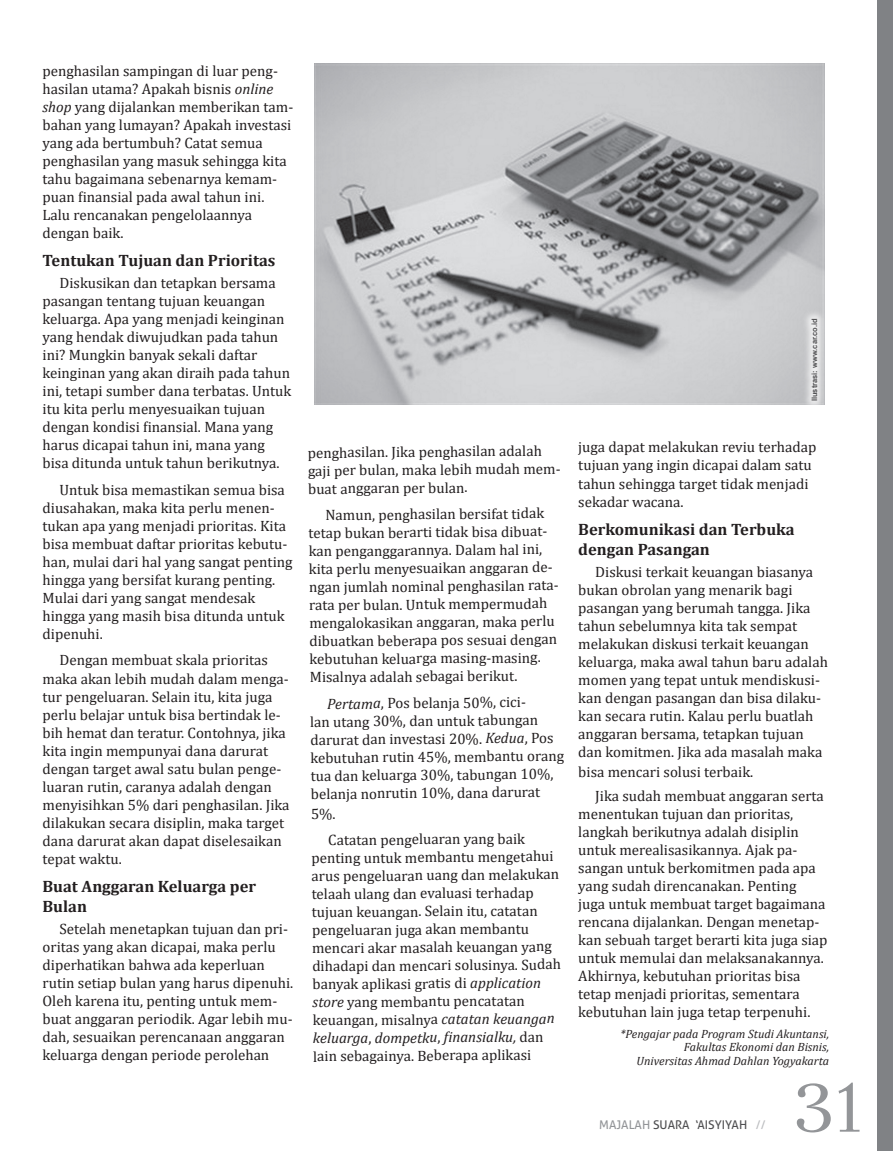
<style>
.page{position:relative;width:893px;height:1151px;background:#fff}
.page>*{position:absolute;margin:0;border:0;box-sizing:border-box;transform-origin:0 0}
.t1{font:79.5px "Unna";color:#939598}
.t2{font:700 16.5px/19.8px "Cambria";color:#231f20}
.t3{font:15px/18px "Cambria";color:#231f20}
.t4{font:italic 12px/13.8px "Cambria";color:#231f20;text-align:right}
.t5{font:12px "Aller";color:#505052}
.t6{font:700 7.5px "Arial";color:#505052}
.s1{font-style:italic}
.s2{color:#939598}
.s3{color:#bcbdc0}
</style>
<div class="page">
<div style="left:878px;top:0;width:15px;height:1150px;background:#808285"></div>
<img style="left:315px;top:64px;width:510px;height:341px">
<div style="left:802px;top:309px;width:25px;height:101px;background:#fff;opacity:.75"></div>
<p class="t3" style="left:43px;top:61px;width:252px">penghasilan sampingan di luar peng&shy;hasilan utama? Apakah bisnis <span class="s1">online shop</span> yang dijalankan memberikan tam&shy;bahan yang lumayan? Apakah investasi yang ada bertumbuh? Catat semua penghasilan yang masuk sehingga kita tahu bagaimana sebenarnya kemam&shy;puan finansial pada awal tahun ini.<br>Lalu rencanakan pengelolaannya dengan baik.</p>
<p class="t2" style="left:43px;top:250px;width:234px">Tentukan Tujuan dan Prioritas</p>
<p class="t3" style="left:43px;top:274px;width:250px;text-indent:17px">Diskusikan dan tetapkan bersama pasangan tentang tujuan keuangan keluarga. Apa yang menjadi keinginan yang hendak diwujudkan pada tahun ini? Mungkin banyak sekali daftar keinginan yang akan diraih pada tahun ini, tetapi sumber dana terbatas. Untuk itu kita perlu menyesuaikan tujuan dengan kondisi finansial. Mana yang harus dicapai tahun ini, mana yang bisa ditunda untuk tahun berikutnya.</p>
<p class="t3" style="left:43px;top:480px;width:252px;text-indent:17px">Untuk bisa memastikan semua bisa diusahakan, maka kita perlu menen&shy;tukan apa yang menjadi prioritas. Kita bisa membuat daftar prioritas kebutu&shy;han, mulai dari hal yang sangat penting hingga yang bersifat kurang penting.<br>Mulai dari yang sangat mendesak hingga yang masih bisa ditunda untuk dipenuhi.</p>
<p class="t3" style="left:43px;top:651px;width:249px;text-indent:17px">Dengan membuat skala prioritas maka akan lebih mudah dalam menga&shy;tur pengeluaran. Selain itu, kita juga perlu belajar untuk bisa bertindak le&shy;bih hemat dan teratur. Contohnya, jika kita ingin mempunyai dana darurat dengan target awal satu bulan penge&shy;luaran rutin, caranya adalah dengan menyisihkan 5% dari penghasilan. Jika dilakukan secara disiplin, maka target dana darurat akan dapat diselesaikan tepat waktu.</p>
<p class="t2" style="left:43px;top:875px;width:215px">Buat Anggaran Keluarga per<br>Bulan</p>
<p class="t3" style="left:43px;top:919px;width:252px;text-indent:17px">Setelah menetapkan tujuan dan pri&shy;oritas yang akan dicapai, maka perlu diperhatikan bahwa ada keperluan rutin setiap bulan yang harus dipenuhi.<br>Oleh karena itu, penting untuk mem&shy;buat anggaran periodik. Agar lebih mu&shy;dah, sesuaikan perencanaan anggaran keluarga dengan periode perolehan</p>
<p class="t6" style="left:809px;top:401px;width:85px;rotate:-90deg">Ilustrasi: www.car.co.id</p>
<p class="t3" style="left:307px;top:444px;width:257px;rotate:-1deg">penghasilan. Jika penghasilan adalah gaji per bulan, maka lebih mudah mem&shy;buat anggaran per bulan.</p>
<p class="t3" style="left:307px;top:507px;width:255px;text-indent:18px;rotate:-1deg">Namun, penghasilan bersifat tidak tetap bukan berarti tidak bisa dibuat&shy;kan penganggarannya. Dalam hal ini, kita perlu menyesuaikan anggaran de&shy;ngan jumlah nominal penghasilan rata&shy;rata per bulan. Untuk mempermudah mengalokasikan anggaran, maka perlu dibuatkan beberapa pos sesuai dengan kebutuhan keluarga masing-masing.<br>Misalnya adalah sebagai berikut.</p>
<p class="t3" style="left:309px;top:695px;width:256px;text-indent:18px;rotate:-1deg"><span class="s1">Pertama</span>, Pos belanja 50%, cici-<br>lan utang 30%, dan untuk tabungan darurat dan investasi 20%. <span class="s1">Kedua</span>, Pos kebutuhan rutin 45%, membantu orang tua dan keluarga 30%, tabungan 10%, belanja nonrutin 10%, dana darurat<br>5%.</p>
<p class="t3" style="left:309px;top:832px;width:251px;text-indent:19px;rotate:-1deg">Catatan pengeluaran yang baik penting untuk membantu mengetahui arus pengeluaran uang dan melakukan telaah ulang dan evaluasi terhadap tujuan keuangan. Selain itu, catatan pengeluaran juga akan membantu mencari akar masalah keuangan yang dihadapi dan mencari solusinya. Sudah banyak aplikasi gratis di <span class="s1">application store</span> yang membantu pencatatan keuangan, misalnya <span class="s1">catatan keuangan keluarga</span>, <span class="s1">dompetku</span>, <span class="s1">finansialku,</span> dan lain sebagainya. Beberapa aplikasi</p>
<p class="t3" style="left:578px;top:438px;width:240px">juga dapat melakukan reviu terhadap tujuan yang ingin dicapai dalam satu tahun sehingga target tidak menjadi sekadar wacana.</p>
<p class="t2" style="left:578px;top:518px;width:218px">Berkomunikasi dan Terbuka dengan Pasangan</p>
<p class="t3" style="left:578px;top:562px;width:251px;text-indent:17px">Diskusi terkait keuangan biasanya bukan obrolan yang menarik bagi pasangan yang berumah tangga. Jika tahun sebelumnya kita tak sempat melakukan diskusi terkait keuangan keluarga, maka awal tahun baru adalah momen yang tepat untuk mendiskusi&shy;kan dengan pasangan dan bisa dilaku&shy;kan secara rutin. Kalau perlu buatlah anggaran bersama, tetapkan tujuan dan komitmen. Jika ada masalah maka</p>
<p class="t3" style="left:595px;top:759px;width:230px;line-height:24.5px;text-indent:-17px">bisa mencari solusi terbaik.<br>Jika sudah membuat anggaran serta</p>
<p class="t3" style="left:578px;top:805px;width:251px">menentukan tujuan dan prioritas, langkah berikutnya adalah disiplin untuk merealisasikannya. Ajak pa&shy;sangan untuk berkomitmen pada apa yang sudah direncanakan. Penting<br>juga untuk membuat target bagaimana rencana dijalankan. Dengan menetap&shy;kan sebuah target berarti kita juga siap untuk memulai dan melaksanakannya.<br>Akhirnya, kebutuhan prioritas bisa tetap menjadi prioritas, sementara kebutuhan lain juga tetap terpenuhi.</p>
<p class="t4" style="left:620px;top:1025px;width:210px">*Pengajar pada Program Studi Akuntansi,<br>Fakultas Ekonomi dan Bisnis,<br>Universitas Ahmad Dahlan Yogyakarta</p>
<p class="t5" style="left:599px;top:1116px;width:168px"><span class="s2">MAJALAH</span> SUARA ‘AISYIYAH <span class="s3">//</span></p>
<h1 class="t1" style="left:794px;top:1061px;width:72px">31</h1>
</div>
